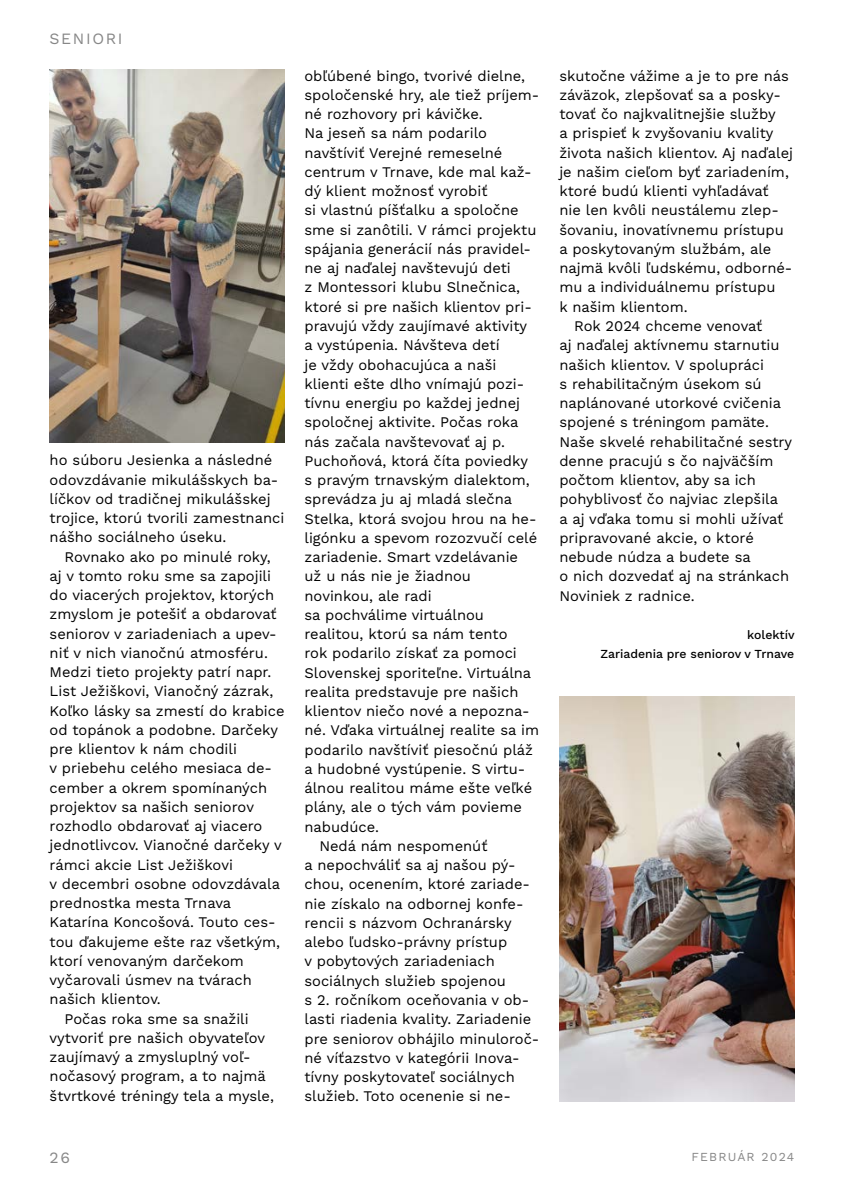
<style>
.page{position:relative;width:844px;height:1191px;background:#fff}
.page>*{position:absolute;margin:0;border:0;box-sizing:border-box;transform-origin:0 0}
.t1{font:15.75px "Work Sans";letter-spacing:.1em;color:#878787}
.t2{font:14.7px/19.2px "Work Sans";color:#000}
.t3{font:500 12.25px/19.2px "Work Sans";color:#000;text-align:right}
.t4{font:12.25px "Work Sans";letter-spacing:.1em;color:#878787}
</style>
<div class="page">
<img style="left:50px;top:69px;width:234px;height:374px">
<img style="left:559px;top:697px;width:235px;height:404px">
<p class="t1" style="left:50px;top:27px;width:74px">SENIORI</p>
<p class="t2" style="left:50px;top:450px;width:236px">ho súboru Jesienka a následné odovzdávanie mikulášskych ba&shy;líčkov od tradičnej mikulášskej trojice, ktorú tvorili zamestnanci nášho sociálneho úseku.</p>
<p class="t2" style="left:64px;top:546px;width:207px">Rovnako ako po minulé roky,</p>
<p class="t2" style="left:50px;top:565px;width:223px">aj v tomto roku sme sa zapojili</p>
<p class="t2" style="left:50px;top:585px;width:226px">do viacerých projektov, ktorých</p>
<p class="t2" style="left:50px;top:604px;width:228px">zmyslom je potešiť a obdarovať</p>
<p class="t2" style="left:50px;top:623px;width:228px">seniorov v zariadeniach a upev-</p>
<p class="t2" style="left:50px;top:642px;width:220px">niť v nich vianočnú atmosféru.</p>
<p class="t2" style="left:50px;top:662px;width:223px">Medzi tieto projekty patrí napr.</p>
<p class="t2" style="left:50px;top:681px;width:225px">List Ježiškovi, Vianočný zázrak,</p>
<p class="t2" style="left:50px;top:700px;width:236px">Koľko lásky sa zmestí do krabice</p>
<p class="t2" style="left:50px;top:719px;width:230px">od topánok a podobne. Darčeky</p>
<p class="t2" style="left:50px;top:739px;width:189px">pre klientov k nám chodili</p>
<p class="t2" style="left:50px;top:758px;width:224px">v priebehu celého mesiaca de-</p>
<p class="t2" style="left:50px;top:777px;width:219px">cember a okrem spomínaných</p>
<p class="t2" style="left:50px;top:796px;width:206px">projektov sa našich seniorov</p>
<p class="t2" style="left:50px;top:816px;width:214px">rozhodlo obdarovať aj viacero</p>
<p class="t2" style="left:50px;top:835px;width:233px">jednotlivcov. Vianočné darčeky v</p>
<p class="t2" style="left:50px;top:854px;width:185px">rámci akcie List Ježiškovi</p>
<p class="t2" style="left:50px;top:873px;width:232px">v decembri osobne odovzdávala</p>
<p class="t2" style="left:50px;top:893px;width:183px">prednostka mesta Trnava</p>
<p class="t2" style="left:50px;top:912px;width:227px">Katarína Koncošová. Touto ces-</p>
<p class="t2" style="left:50px;top:931px;width:232px">tou ďakujeme ešte raz všetkým,</p>
<p class="t2" style="left:50px;top:950px;width:196px">ktorí venovaným darčekom</p>
<p class="t2" style="left:50px;top:970px;width:204px">vyčarovali úsmev na tvárach</p>
<p class="t2" style="left:50px;top:989px;width:113px">našich klientov.</p>
<p class="t2" style="left:64px;top:1008px;width:186px">Počas roka sme sa snažili</p>
<p class="t2" style="left:50px;top:1027px;width:217px">vytvoriť pre našich obyvateľov</p>
<p class="t2" style="left:50px;top:1047px;width:202px">zaujímavý a zmysluplný voľ-</p>
<p class="t2" style="left:50px;top:1066px;width:217px">nočasový program, a to najmä</p>
<p class="t2" style="left:50px;top:1085px;width:226px">štvrtkové tréningy tela a mysle,</p>
<p class="t2" style="left:304px;top:65px;width:222px">obľúbené bingo, tvorivé dielne,</p>
<p class="t2" style="left:304px;top:85px;width:236px">spoločenské hry, ale tiež príjem-</p>
<p class="t2" style="left:304px;top:104px;width:180px">né rozhovory pri kávičke.</p>
<p class="t2" style="left:304px;top:123px;width:184px">Na jeseň sa nám podarilo</p>
<p class="t2" style="left:304px;top:142px;width:199px">navštíviť Verejné remeselné</p>
<p class="t2" style="left:304px;top:162px;width:228px">centrum v Trnave, kde mal kaž-</p>
<p class="t2" style="left:304px;top:181px;width:184px">dý klient možnosť vyrobiť</p>
<p class="t2" style="left:304px;top:200px;width:216px">si vlastnú píšťalku a spoločne</p>
<p class="t2" style="left:304px;top:219px;width:233px">sme si zanôtili. V rámci projektu</p>
<p class="t2" style="left:304px;top:239px;width:228px">spájania generácií nás pravidel-</p>
<p class="t2" style="left:304px;top:258px;width:208px">ne aj naďalej navštevujú deti</p>
<p class="t2" style="left:304px;top:277px;width:217px">z Montessori klubu Slnečnica,</p>
<p class="t2" style="left:304px;top:296px;width:229px">ktoré si pre našich klientov pri-</p>
<p class="t2" style="left:304px;top:316px;width:224px">pravujú vždy zaujímavé aktivity</p>
<p class="t2" style="left:304px;top:335px;width:196px">a vystúpenia. Návšteva detí</p>
<p class="t2" style="left:304px;top:354px;width:193px">je vždy obohacujúca a naši</p>
<p class="t2" style="left:304px;top:373px;width:221px">klienti ešte dlho vnímajú pozi-</p>
<p class="t2" style="left:304px;top:393px;width:217px">tívnu energiu po každej jednej</p>
<p class="t2" style="left:304px;top:412px;width:215px">spoločnej aktivite. Počas roka</p>
<p class="t2" style="left:304px;top:431px;width:202px">nás začala navštevovať aj p.</p>
<p class="t2" style="left:304px;top:450px;width:225px">Puchoňová, ktorá číta poviedky</p>
<p class="t2" style="left:304px;top:470px;width:226px">s pravým trnavským dialektom,</p>
<p class="t2" style="left:304px;top:489px;width:209px">sprevádza ju aj mladá slečna</p>
<p class="t2" style="left:304px;top:508px;width:233px">Stelka, ktorá svojou hrou na he-</p>
<p class="t2" style="left:304px;top:527px;width:234px">ligónku a spevom rozozvučí celé</p>
<p class="t2" style="left:304px;top:547px;width:215px">zariadenie. Smart vzdelávanie</p>
<p class="t2" style="left:304px;top:566px;width:168px">už u nás nie je žiadnou</p>
<p class="t2" style="left:304px;top:585px;width:129px">novinkou, ale radi</p>
<p class="t2" style="left:304px;top:604px;width:181px">sa pochválime virtuálnou</p>
<p class="t2" style="left:304px;top:624px;width:204px">realitou, ktorú sa nám tento</p>
<p class="t2" style="left:304px;top:643px;width:214px">rok podarilo získať za pomoci</p>
<p class="t2" style="left:304px;top:662px;width:228px">Slovenskej sporiteľne. Virtuálna</p>
<p class="t2" style="left:304px;top:681px;width:215px">realita predstavuje pre našich</p>
<p class="t2" style="left:304px;top:701px;width:227px">klientov niečo nové a nepozna-</p>
<p class="t2" style="left:304px;top:720px;width:236px">né. Vďaka virtuálnej realite sa im</p>
<p class="t2" style="left:304px;top:739px;width:230px">podarilo navštíviť piesočnú pláž</p>
<p class="t2" style="left:304px;top:758px;width:222px">a hudobné vystúpenie. S virtu-</p>
<p class="t2" style="left:304px;top:778px;width:229px">álnou realitou máme ešte veľké</p>
<p class="t2" style="left:304px;top:797px;width:219px">plány, ale o tých vám povieme</p>
<p class="t2" style="left:304px;top:816px;width:76px">nabudúce.</p>
<p class="t2" style="left:319px;top:835px;width:169px">Nedá nám nespomenúť</p>
<p class="t2" style="left:304px;top:855px;width:212px">a nepochváliť sa aj našou pý-</p>
<p class="t2" style="left:304px;top:874px;width:227px">chou, ocenením, ktoré zariade-</p>
<p class="t2" style="left:304px;top:893px;width:220px">nie získalo na odbornej konfe-</p>
<p class="t2" style="left:304px;top:912px;width:209px">rencii s názvom Ochranársky</p>
<p class="t2" style="left:304px;top:932px;width:204px">alebo ľudsko-právny prístup</p>
<p class="t2" style="left:304px;top:951px;width:192px">v pobytových zariadeniach</p>
<p class="t2" style="left:304px;top:970px;width:203px">sociálnych služieb spojenou</p>
<p class="t2" style="left:304px;top:989px;width:226px">s 2. ročníkom oceňovania v ob-</p>
<p class="t2" style="left:304px;top:1009px;width:228px">lasti riadenia kvality. Zariadenie</p>
<p class="t2" style="left:304px;top:1028px;width:236px">pre seniorov obhájilo minuloroč-</p>
<p class="t2" style="left:304px;top:1047px;width:216px">né víťazstvo v kategórii Inova-</p>
<p class="t2" style="left:304px;top:1066px;width:212px">tívny poskytovateľ sociálnych</p>
<p class="t2" style="left:304px;top:1086px;width:208px">služieb. Toto ocenenie si ne-</p>
<p class="t2" style="left:559px;top:65px;width:231px">skutočne vážime a je to pre nás</p>
<p class="t2" style="left:559px;top:85px;width:223px">záväzok, zlepšovať sa a posky-</p>
<p class="t2" style="left:559px;top:104px;width:218px">tovať čo najkvalitnejšie služby</p>
<p class="t2" style="left:559px;top:123px;width:216px">a prispieť k zvyšovaniu kvality</p>
<p class="t2" style="left:559px;top:142px;width:235px">života našich klientov. Aj naďalej</p>
<p class="t2" style="left:559px;top:162px;width:231px">je našim cieľom byť zariadením,</p>
<p class="t2" style="left:559px;top:181px;width:211px">ktoré budú klienti vyhľadávať</p>
<p class="t2" style="left:559px;top:200px;width:221px">nie len kvôli neustálemu zlep-</p>
<p class="t2" style="left:559px;top:219px;width:226px">šovaniu, inovatívnemu prístupu</p>
<p class="t2" style="left:559px;top:239px;width:213px">a poskytovaným službám, ale</p>
<p class="t2" style="left:559px;top:258px;width:234px">najmä kvôli ľudskému, odborné-</p>
<p class="t2" style="left:559px;top:277px;width:217px">mu a individuálnemu prístupu</p>
<p class="t2" style="left:559px;top:296px;width:130px">k našim klientom.</p>
<p class="t2" style="left:574px;top:316px;width:190px">Rok 2024 chceme venovať</p>
<p class="t2" style="left:559px;top:335px;width:222px">aj naďalej aktívnemu starnutiu</p>
<p class="t2" style="left:559px;top:354px;width:206px">našich klientov. V spolupráci</p>
<p class="t2" style="left:559px;top:373px;width:204px">s rehabilitačným úsekom sú</p>
<p class="t2" style="left:559px;top:393px;width:223px">naplánované utorkové cvičenia</p>
<p class="t2" style="left:559px;top:412px;width:211px">spojené s tréningom pamäte.</p>
<p class="t2" style="left:559px;top:431px;width:234px">Naše skvelé rehabilitačné sestry</p>
<p class="t2" style="left:559px;top:450px;width:215px">denne pracujú s čo najväčším</p>
<p class="t2" style="left:559px;top:470px;width:198px">počtom klientov, aby sa ich</p>
<p class="t2" style="left:559px;top:489px;width:220px">pohyblivosť čo najviac zlepšila</p>
<p class="t2" style="left:559px;top:508px;width:225px">a aj vďaka tomu si mohli užívať</p>
<p class="t2" style="left:559px;top:527px;width:196px">pripravované akcie, o ktoré</p>
<p class="t2" style="left:559px;top:547px;width:193px">nebude núdza a budete sa</p>
<p class="t2" style="left:559px;top:566px;width:231px">o nich dozvedať aj na stránkach</p>
<p class="t2" style="left:559px;top:585px;width:137px">Noviniek z radnice.</p>
<p class="t3" style="left:600px;top:625px;width:196px">kolektív<br>Zariadenia pre seniorov v Trnave</p>
<p class="t1" style="left:50px;top:1146px;width:22px">26</p>
<p class="t4" style="left:691px;top:1147px;width:104px">FEBRUÁR 2024</p>
</div>
